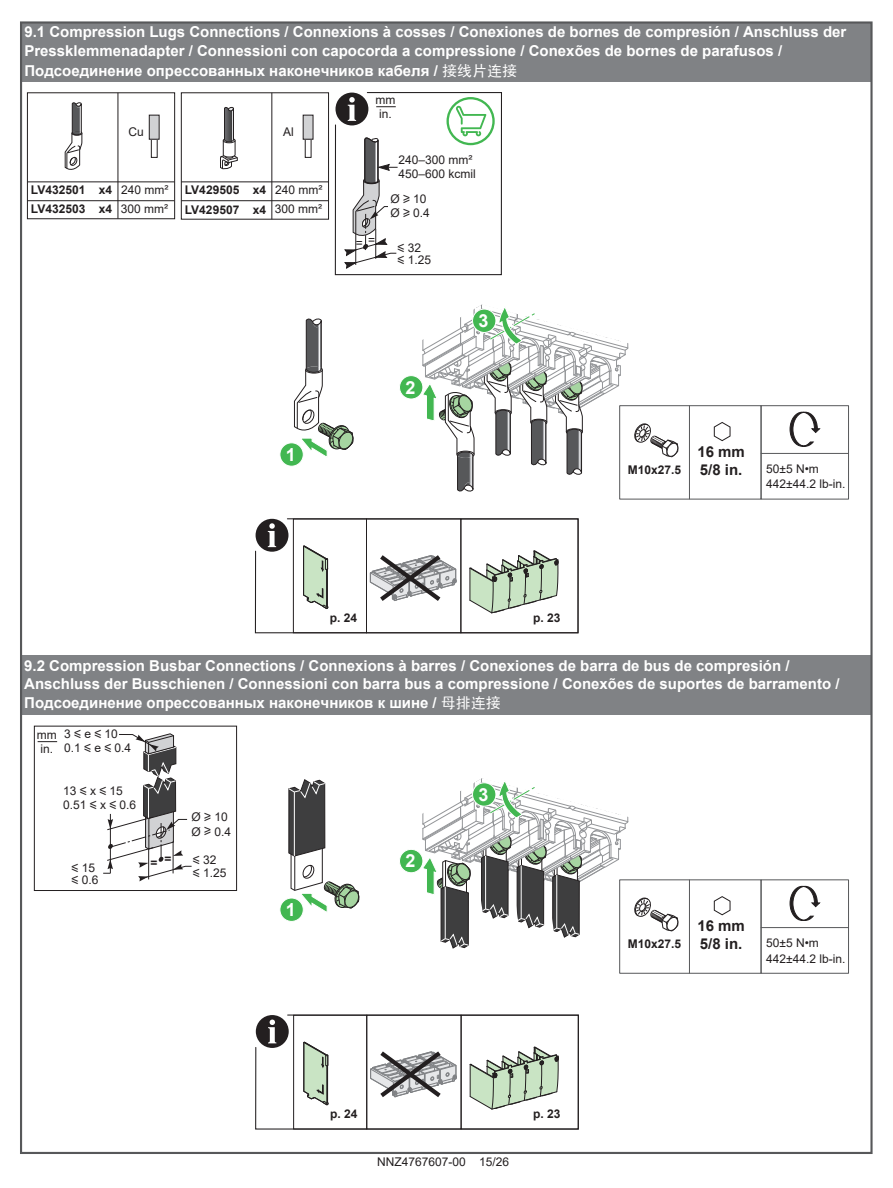
<style>
.page{position:relative;width:893px;height:1188px;background:#fff}
.page>*{position:absolute;margin:0;border:0;box-sizing:border-box;transform-origin:0 0}
.t1{font:700 18px "Arial";color:#fff}
.t2{font:700 15px/19.5px "Arial";color:#fff}
.t3{font:700 15px "Arial";color:#231f20}
.t4{font:12px/14.4px "Arial";color:#231f20}
.t5{font:700 12px "Arial";color:#231f20}
.s1{font-family:"Sim Hei";font-weight:400}
.s2{font-weight:700}
.s3{font-family:"Graph Schneider"}
</style>
<div class="page">
<div style="left:21px;top:655px;width:851px;height:60px;background:#808285"></div>
<div style="left:34px;top:726px;width:203px;height:165px;border:1px solid #231f20"></div>
<svg style="left:38px;top:741px;width:19px;height:1px"></svg>
<svg style="left:103px;top:733px;width:89px;height:148px"></svg>
<div style="left:399px;top:849px;width:24px;height:24px;background:#42b751;border-radius:50%"></div>
<div style="left:399px;top:849px;width:24px;height:24px;border:1px solid #fff;border-radius:50%"></div>
<div style="left:280px;top:898px;width:23px;height:23px;background:#42b751;border-radius:50%"></div>
<div style="left:279px;top:898px;width:25px;height:24px;border:1px solid #fff;border-radius:50%"></div>
<svg style="left:288px;top:779px;width:71px;height:135px"></svg>
<svg style="left:255px;top:1014px;width:324px;height:116px"></svg>
<div style="left:21px;top:22px;width:851px;height:60px;background:#808285"></div>
<svg style="left:27px;top:92px;width:148px;height:127px"></svg>
<hr style="left:118px;top:93px;width:1px;height:126px;background:#231f20">
<hr style="left:27px;top:200px;width:147px;height:1px;background:#231f20">
<hr style="left:27px;top:182px;width:147px;height:1px;background:#231f20">
<div style="left:151px;top:135px;width:7px;height:23px;background:#fff;border:1px solid #231f20"></div>
<div style="left:149px;top:115px;width:10px;height:24px;background:#d1d2d4"></div>
<div style="left:149px;top:115px;width:10px;height:25px;border:1px solid #231f20"></div>
<svg style="left:181px;top:92px;width:321px;height:184px"></svg>
<div style="left:399px;top:376px;width:24px;height:23px;background:#42b751;border-radius:50%"></div>
<div style="left:399px;top:375px;width:24px;height:24px;border:1px solid #fff;border-radius:50%"></div>
<div style="left:280px;top:443px;width:23px;height:23px;background:#42b751;border-radius:50%"></div>
<div style="left:279px;top:442px;width:25px;height:25px;border:1px solid #fff;border-radius:50%"></div>
<svg style="left:294px;top:318px;width:60px;height:140px"></svg>
<svg style="left:254px;top:518px;width:325px;height:116px"></svg>
<div style="left:619px;top:405px;width:142px;height:94px;border:1px solid #57585a"></div>
<div style="left:761px;top:405px;width:88px;height:94px;border:1px solid #57585a"></div>
<hr style="left:689px;top:406px;width:1px;height:93px;background:#57585a">
<hr style="left:761px;top:453px;width:87px;height:1px;background:#57585a">
<svg style="left:790px;top:412px;width:30px;height:35px"></svg>
<svg style="left:421px;top:305px;width:258px;height:190px"></svg>
<svg style="left:713px;top:422px;width:18px;height:20px"></svg>
<div style="left:619px;top:880px;width:142px;height:93px;border:1px solid #57585a"></div>
<div style="left:761px;top:880px;width:88px;height:93px;border:1px solid #57585a"></div>
<hr style="left:689px;top:880px;width:1px;height:93px;background:#57585a">
<hr style="left:761px;top:927px;width:87px;height:1px;background:#57585a">
<svg style="left:790px;top:886px;width:30px;height:35px"></svg>
<svg style="left:421px;top:778px;width:258px;height:171px"></svg>
<svg style="left:713px;top:896px;width:18px;height:20px"></svg>
<p class="t2" style="left:24px;top:22px;width:823px">9.1 Compression Lugs Connections / Connexions à cosses / Conexiones de bornes de compresión / Anschluss der<br>Pressklemmenadapter / Connessioni con capocorda a compressione / Conexões de bornes de parafusos /<br>Подсоединение опрессованных наконечников кабеля / <span class="s1">接线片连接</span></p>
<p class="t4" style="left:128px;top:124px;width:17px">Cu</p>
<p class="t4" style="left:283px;top:124px;width:12px">Al</p>
<p class="t5" style="left:31px;top:182px;width:83px">LV432501 x4</p>
<p class="t4" style="left:185px;top:180px;width:139px;line-height:19.4px;text-align:right">240 mm²<br><span class="s2">LV429507 x4</span> 300 mm²</p>
<p class="t4" style="left:31px;top:180px;width:139px;line-height:19.2px;text-align:right">240 mm²<br><span class="s2">LV432503 x4</span> 300 mm²</p>
<p class="t5" style="left:185px;top:182px;width:83px">LV429505 x4</p>
<p class="t1" style="left:286px;top:442px;width:12px">1</p>
<p class="t4" style="left:376px;top:92px;width:21px;text-align:center">mm in.</p>
<p class="t4" style="left:356px;top:234px;width:21px">= =</p>
<p class="t4" style="left:398px;top:152px;width:79px">240–300 mm²<br>450–600 kcmil</p>
<p class="t4" style="left:390px;top:191px;width:41px">Ø <span class="s3">U</span> 10<br>Ø <span class="s3">U</span> 0.4</p>
<p class="t4" style="left:398px;top:241px;width:35px;line-height:12.9px"><span class="s3">Y</span> 32<br><span class="s3">Y</span> 1.25</p>
<p class="t1" style="left:479px;top:308px;width:12px">3</p>
<p class="t1" style="left:406px;top:375px;width:12px">2</p>
<p class="t5" style="left:330px;top:609px;width:29px">p. 24</p>
<p class="t5" style="left:533px;top:609px;width:29px">p. 23</p>
<p class="t3" style="left:697px;top:441px;width:49px">16 mm</p>
<p class="t5" style="left:628px;top:461px;width:55px">M10x27.5</p>
<p class="t3" style="left:700px;top:459px;width:44px">5/8 in.</p>
<p class="t4" style="left:766px;top:460px;width:81px;line-height:15.9px">50±5 N•m<br>442±44.2 lb-in.</p>
<p class="t2" style="left:24px;top:657px;width:817px;line-height:18px">9.2 Compression Busbar Connections / Connexions à barres / Conexiones de barra de bus de compresión /<br>Anschluss der Busschienen / Connessioni con barra bus a compressione / Conexões de suportes de barramento /</p>
<p class="t2" style="left:24px;top:693px;width:478px">Подсоединение опрессованных наконечников к шине / <span class="s1">母排连接</span></p>
<p class="t4" style="left:37px;top:727px;width:21px;text-align:center">mm in.</p>
<p class="t4" style="left:64px;top:727px;width:69px">3 <span class="s3">Y</span> e <span class="s3">Y</span> 10<br>0.1 <span class="s3">Y</span> e <span class="s3">Y</span> 0.4</p>
<p class="t4" style="left:63px;top:783px;width:75px">13 <span class="s3">Y</span> x <span class="s3">Y</span> 15<br>0.51 <span class="s3">Y</span> x <span class="s3">Y</span> 0.6</p>
<p class="t4" style="left:71px;top:861px;width:28px;line-height:12.9px"><span class="s3">Y</span> 15<br><span class="s3">Y</span> 0.6</p>
<p class="t5" style="left:151px;top:852px;width:23px">= =</p>
<p class="t4" style="left:192px;top:810px;width:41px">Ø <span class="s3">U</span> 10<br>Ø <span class="s3">U</span> 0.4</p>
<p class="t4" style="left:193px;top:853px;width:35px;line-height:12.9px"><span class="s3">Y</span> 32<br><span class="s3">Y</span> 1.25</p>
<p class="t1" style="left:286px;top:897px;width:12px">1</p>
<p class="t1" style="left:406px;top:848px;width:12px">2</p>
<p class="t1" style="left:479px;top:782px;width:12px">3</p>
<p class="t5" style="left:330px;top:1106px;width:29px">p. 24</p>
<p class="t5" style="left:533px;top:1106px;width:29px">p. 23</p>
<p class="t4" style="left:377px;top:1155px;width:134px">NNZ4767607-00 15/26</p>
<p class="t3" style="left:697px;top:915px;width:49px">16 mm</p>
<p class="t5" style="left:628px;top:935px;width:55px">M10x27.5</p>
<p class="t3" style="left:700px;top:933px;width:44px">5/8 in.</p>
<p class="t4" style="left:766px;top:935px;width:81px;line-height:15.9px">50±5 N•m<br>442±44.2 lb-in.</p>
</div>
